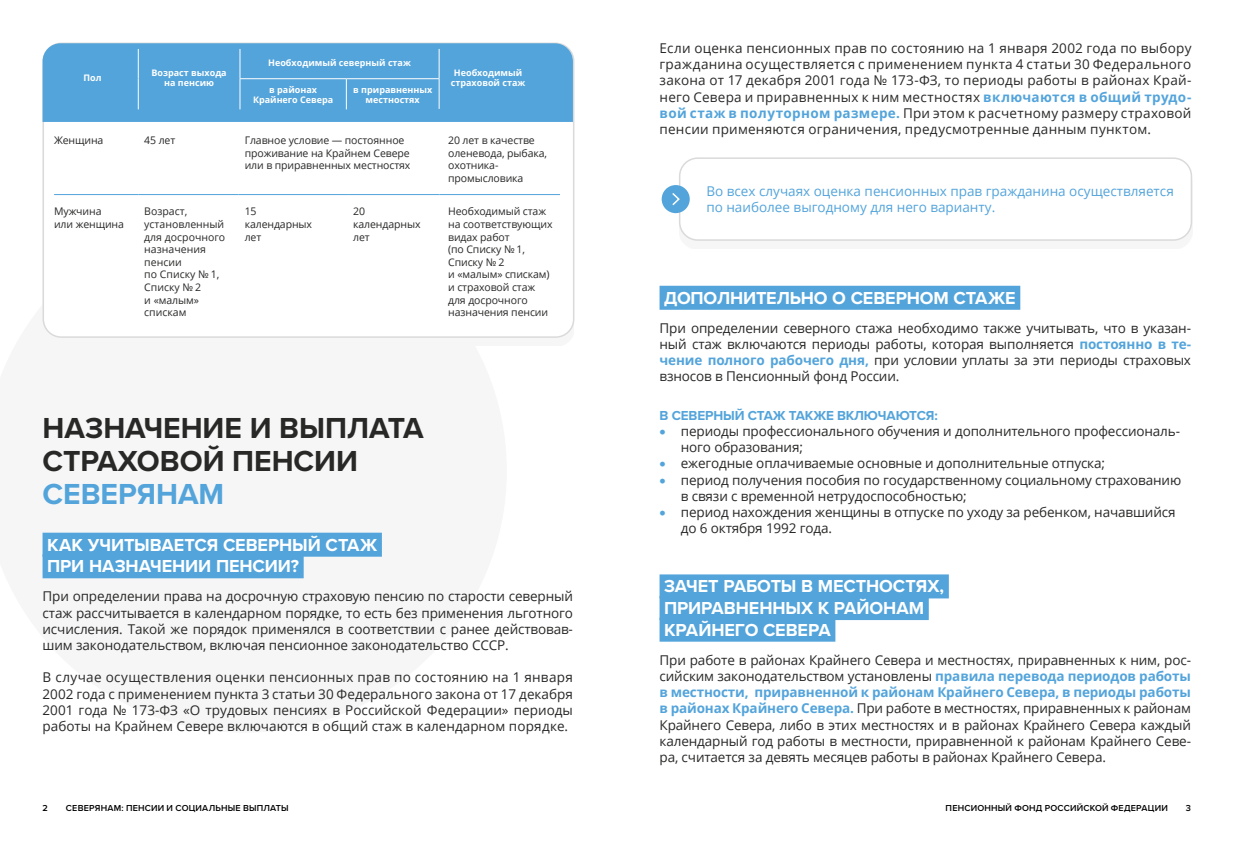
<style>
.page{position:relative;width:1234px;height:851px;background:#fff}
.page>*{position:absolute;margin:0;border:0;box-sizing:border-box;transform-origin:0 0}
.t1{font:700 30px/33px "Proxima Nova";color:#282827}
.t2{font:700 30px "Proxima Nova";color:#53a4db}
.t3{font:700 18px/21.6px "Proxima Nova";letter-spacing:-.005em;color:#fff}
.t4{font:13.5px/16.2px "Open Sans";letter-spacing:-.01em;color:#282827;text-align:justify}
.t5{font:13.5px/16.2px "Open Sans";color:#53a4db}
.t6{font:700 13.5px "Proxima Nova";letter-spacing:-.01em;color:#53a4db}
.t7{font:10.5px/12.6px "Open Sans";letter-spacing:-.01em;color:#282827}
.t8{font:700 9px/10.8px "Open Sans";color:#fff;text-align:center}
.t9{font:600 9px "Proxima Nova";letter-spacing:.02em;color:#000}
.s1{font-weight:700;color:#53a4db}
.s2{color:#53a4db}
</style>
<div class="page">
<div style="left:42px;top:50px;width:532px;height:295px;background:#f6f6f6"></div>
<div style="left:43px;top:43px;width:530px;height:294px;background:#fff;border-radius:18px"></div>
<div style="left:43px;top:43px;width:530px;height:79px;background:#53a4db"></div>
<hr style="left:438px;top:79px;width:1px;height:30px;background:#fff">
<hr style="left:438px;top:109px;width:99px;height:1px;background:#53a4db">
<hr style="left:239px;top:78px;width:107px;height:1px;background:#fff">
<hr style="left:346px;top:78px;width:93px;height:1px;background:#fff">
<hr style="left:54px;top:194px;width:84px;height:1px;background:#53a4db">
<hr style="left:138px;top:194px;width:101px;height:1px;background:#53a4db">
<hr style="left:239px;top:194px;width:110px;height:1px;background:#53a4db">
<hr style="left:349px;top:194px;width:90px;height:1px;background:#53a4db">
<hr style="left:439px;top:194px;width:121px;height:1px;background:#53a4db">
<div style="left:43px;top:532px;width:339px;height:24px;background:#53a4db"></div>
<div style="left:43px;top:554px;width:260px;height:24px;background:#53a4db"></div>
<div style="left:678px;top:165px;width:513px;height:83px;background:#f6f6f6"></div>
<div style="left:679px;top:158px;width:512px;height:82px;background:#fff;border-radius:18px"></div>
<div style="left:678px;top:157px;width:513px;height:84px;border:2px solid #dadada;border-radius:18px"></div>
<div style="left:661px;top:185px;width:28px;height:28px;background:#53a4db;border-radius:50%"></div>
<svg style="left:672px;top:193px;width:8px;height:13px"></svg>
<div style="left:659px;top:286px;width:361px;height:24px;background:#53a4db"></div>
<div style="left:659px;top:574px;width:289px;height:24px;background:#53a4db"></div>
<div style="left:659px;top:596px;width:269px;height:24px;background:#53a4db"></div>
<div style="left:659px;top:617px;width:176px;height:24px;background:#53a4db"></div>
<p class="t8" style="left:83px;top:72px;width:20px">Пол</p>
<p class="t8" style="left:151px;top:67px;width:77px">Возраст выхода на пенсию</p>
<p class="t8" style="left:268px;top:57px;width:144px">Необходимый северный стаж</p>
<p class="t8" style="left:253px;top:84px;width:82px">в районах<br>Крайнего Севера</p>
<p class="t8" style="left:353px;top:84px;width:80px">в приравненных местностях</p>
<p class="t8" style="left:450px;top:67px;width:76px">Необходимый страховой стаж</p>
<p class="t7" style="left:54px;top:133px;width:51px">Женщина</p>
<p class="t7" style="left:144px;top:133px;width:33px">45 лет</p>
<p class="t7" style="left:245px;top:133px;width:167px">Главное условие — постоянное проживание на Крайнем Севере или в приравненных местностях</p>
<p class="t7" style="left:448px;top:133px;width:100px">20 лет в качестве оленевода, рыбака, охотника&shy;промысловика</p>
<p class="t7" style="left:54px;top:205px;width:71px">Мужчина<br>или женщина</p>
<p class="t7" style="left:144px;top:205px;width:82px">Возраст, установленный для досрочного назначения пенсии<br>по Списку № 1,<br>Списку № 2<br>и «малым» спискам</p>
<p class="t7" style="left:245px;top:205px;width:69px">15 календарных лет</p>
<p class="t7" style="left:353px;top:205px;width:69px">20 календарных лет</p>
<p class="t7" style="left:448px;top:205px;width:106px">Необходимый стаж на соответствующих видах работ<br>(по Списку № 1,<br>Списку № 2<br>и «малым» спискам) и страховой стаж для досрочного назначения пенсии</p>
<h1 class="t1" style="left:43px;top:412px;width:382px">НАЗНАЧЕНИЕ И ВЫПЛАТА<br>СТРАХОВОЙ ПЕНСИИ</h1>
<h1 class="t2" style="left:43px;top:475px;width:183px">СЕВЕРЯНАМ</h1>
<h2 class="t3" style="left:47px;top:534px;width:331px">КАК УЧИТЫВАЕТСЯ СЕВЕРНЫЙ СТАЖ<br>ПРИ НАЗНАЧЕНИИ ПЕНСИИ?</h2>
<p class="t4" style="left:43px;top:588px;width:532px">При определении права на досрочную страховую пенсию по старости северный стаж рассчитывается в календарном порядке, то есть без применения льготного исчисления. Такой же порядок применялся в соответствии с ранее действовав&shy;шим законодательством, включая пенсионное законодательство СССР.</p>
<p class="t4" style="left:43px;top:669px;width:532px">В случае осуществления оценки пенсионных прав по состоянию на 1 января 2002 года с применением пункта 3 статьи 30 Федерального закона от 17 декабря 2001 года № 173‑ФЗ «О трудовых пенсиях в Российской Федерации» периоды работы на Крайнем Севере включаются в общий стаж в календарном порядке.</p>
<p class="t4" style="left:659px;top:39px;width:533px">Если оценка пенсионных прав по состоянию на 1 января 2002 года по выбору гражданина осуществляется с применением пункта 4 статьи 30 Федерального закона от 17 декабря 2001 года № 173‑ФЗ, то периоды работы в районах Край&shy;него Севера и приравненных к ним местностях <span class="s1">включаются в общий трудо&shy;вой стаж в полуторном размере.</span> При этом к расчетному размеру страховой пенсии применяются ограничения, предусмотренные данным пунктом.</p>
<p class="t5" style="left:706px;top:183px;width:469px">Во всех случаях оценка пенсионных прав гражданина осуществляется по наиболее выгодному для него варианту.</p>
<h2 class="t3" style="left:664px;top:287px;width:353px">ДОПОЛНИТЕЛЬНО О СЕВЕРНОМ СТАЖЕ</h2>
<p class="t4" style="left:659px;top:319px;width:533px">При определении северного стажа необходимо также учитывать, что в указан&shy;ный стаж включаются периоды работы, которая выполняется <span class="s1">постоянно в те&shy;чение полного рабочего дня,</span> при условии уплаты за эти периоды страховых взносов в Пенсионный фонд России.</p>
<p class="t6" style="left:659px;top:407px;width:280px">В СЕВЕРНЫЙ СТАЖ ТАКЖЕ ВКЛЮЧАЮТСЯ:</p>
<p class="t4" style="left:680px;top:422px;width:500px;text-indent:-21px"><span class="s2">•</span> периоды профессионального обучения и дополнительного профессиональ&shy;ного образования;</p>
<p class="t4" style="left:659px;top:455px;width:447px"><span class="s2">•</span> ежегодные оплачиваемые основные и дополнительные отпуска;</p>
<p class="t4" style="left:680px;top:471px;width:502px;text-indent:-21px"><span class="s2">•</span> период получения пособия по государственному социальному страхованию в связи с временной нетрудоспособностью;</p>
<p class="t4" style="left:680px;top:503px;width:496px;text-indent:-21px"><span class="s2">•</span> период нахождения женщины в отпуске по уходу за ребенком, начавшийся до 6 октября 1992 года.</p>
<h2 class="t3" style="left:664px;top:576px;width:281px">ЗАЧЕТ РАБОТЫ В МЕСТНОСТЯХ,<br>ПРИРАВНЕННЫХ К РАЙОНАМ<br>КРАЙНЕГО СЕВЕРА</h2>
<p class="t4" style="left:659px;top:651px;width:533px">При работе в районах Крайнего Севера и местностях, приравненных к ним, рос&shy;сийским законодательством установлены <span class="s1">правила перевода периодов работы в местности, приравненной к районам Крайнего Севера, в периоды работы в районах Крайнего Севера.</span> При работе в местностях, приравненных к районам Крайнего Севера, либо в этих местностях и в районах Крайнего Севера каждый календарный год работы в местности, приравненной к районам Крайнего Севе&shy;ра, считается за девять месяцев работы в районах Крайнего Севера.</p>
<p class="t9" style="left:43px;top:802px;width:7px">2</p>
<p class="t9" style="left:66px;top:802px;width:224px">СЕВЕРЯНАМ: ПЕНСИИ И СОЦИАЛЬНЫЕ ВЫПЛАТЫ</p>
<p class="t9" style="left:945px;top:802px;width:224px">ПЕНСИОННЫЙ ФОНД РОССИЙСКОЙ ФЕДЕРАЦИИ</p>
<p class="t9" style="left:1185px;top:802px;width:7px">3</p>
</div>
